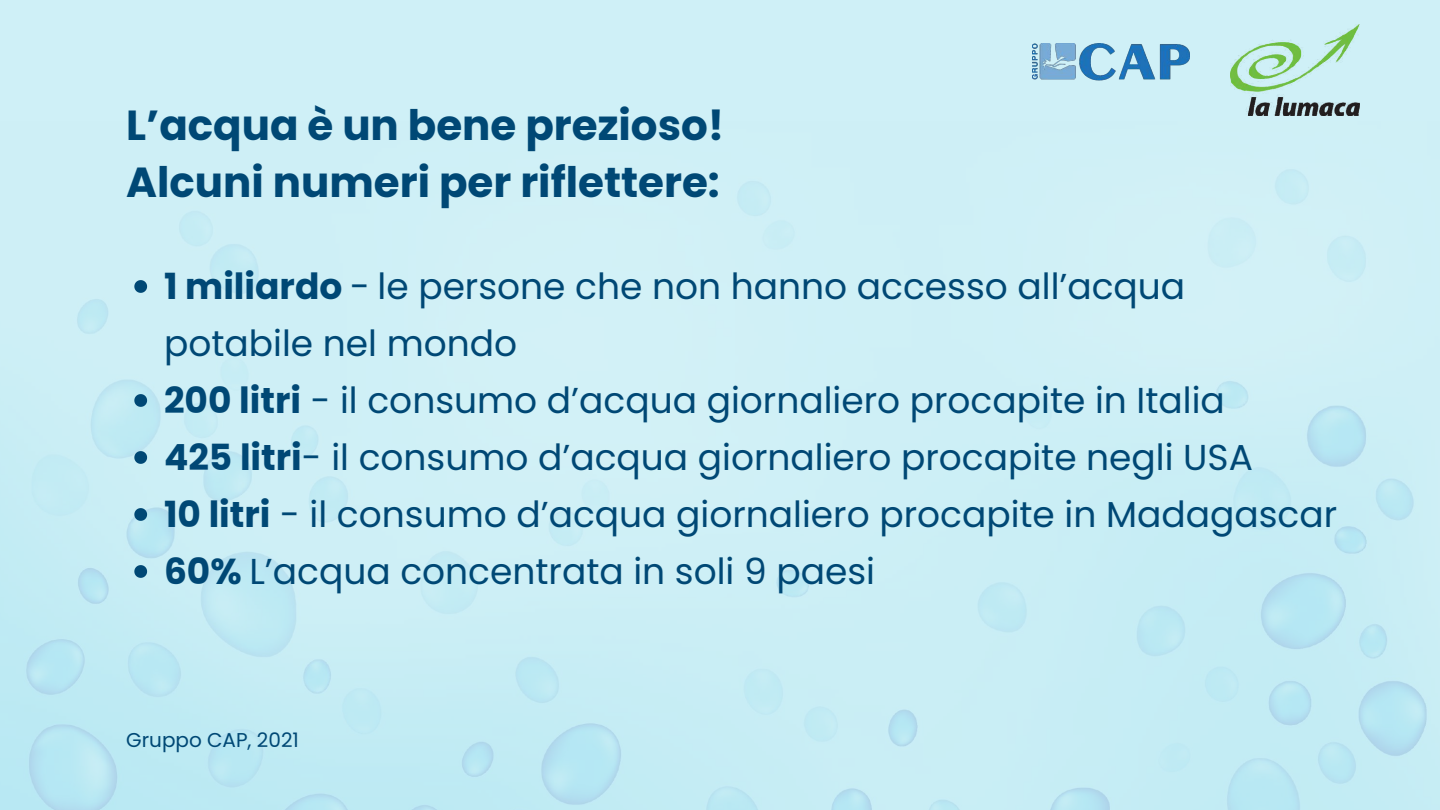
<style>
.page{position:relative;width:1440px;height:810px;background:#cff0f7}
.page>*{position:absolute;margin:0;border:0;box-sizing:border-box;transform-origin:0 0}
.t1{font:700 42px/57.8px "Poppins";color:#004875}
.t2{font:36px/57px "Poppins";color:#004875}
.t3{font:20px "Poppins";color:#004875}
.s1{font-weight:700}
</style>
<div class="page">
<img style="left:1033px;top:43px;width:157px;height:38px">
<img style="left:1231px;top:25px;width:128px;height:91px">
<img style="left:0;top:170px;width:1427px;height:640px">
<svg style="left:134px;top:280px;width:13px;height:13px"></svg>
<svg style="left:134px;top:394px;width:13px;height:13px"></svg>
<svg style="left:134px;top:451px;width:13px;height:13px"></svg>
<svg style="left:134px;top:508px;width:13px;height:13px"></svg>
<svg style="left:134px;top:565px;width:13px;height:13px"></svg>
<p class="t1" style="left:126px;top:96px;width:600px">L’acqua è un bene prezioso!<br>Alcuni numeri per riflettere:</p>
<p class="t2" style="left:164px;top:258px;width:1175px"><span class="s1">1 miliardo</span> - le persone che non hanno accesso all’acqua potabile nel mondo<br><span class="s1">200 litri</span> - il consumo d’acqua giornaliero procapite in Italia<br><span class="s1">425 litri</span>- il consumo d’acqua giornaliero procapite negli USA<br><span class="s1">10 litri</span> - il consumo d’acqua giornaliero procapite in Madagascar <span class="s1">60%</span> L’acqua concentrata in soli 9 paesi</p>
<p class="t3" style="left:126px;top:726px;width:174px">Gruppo CAP, 2021</p>
</div>
